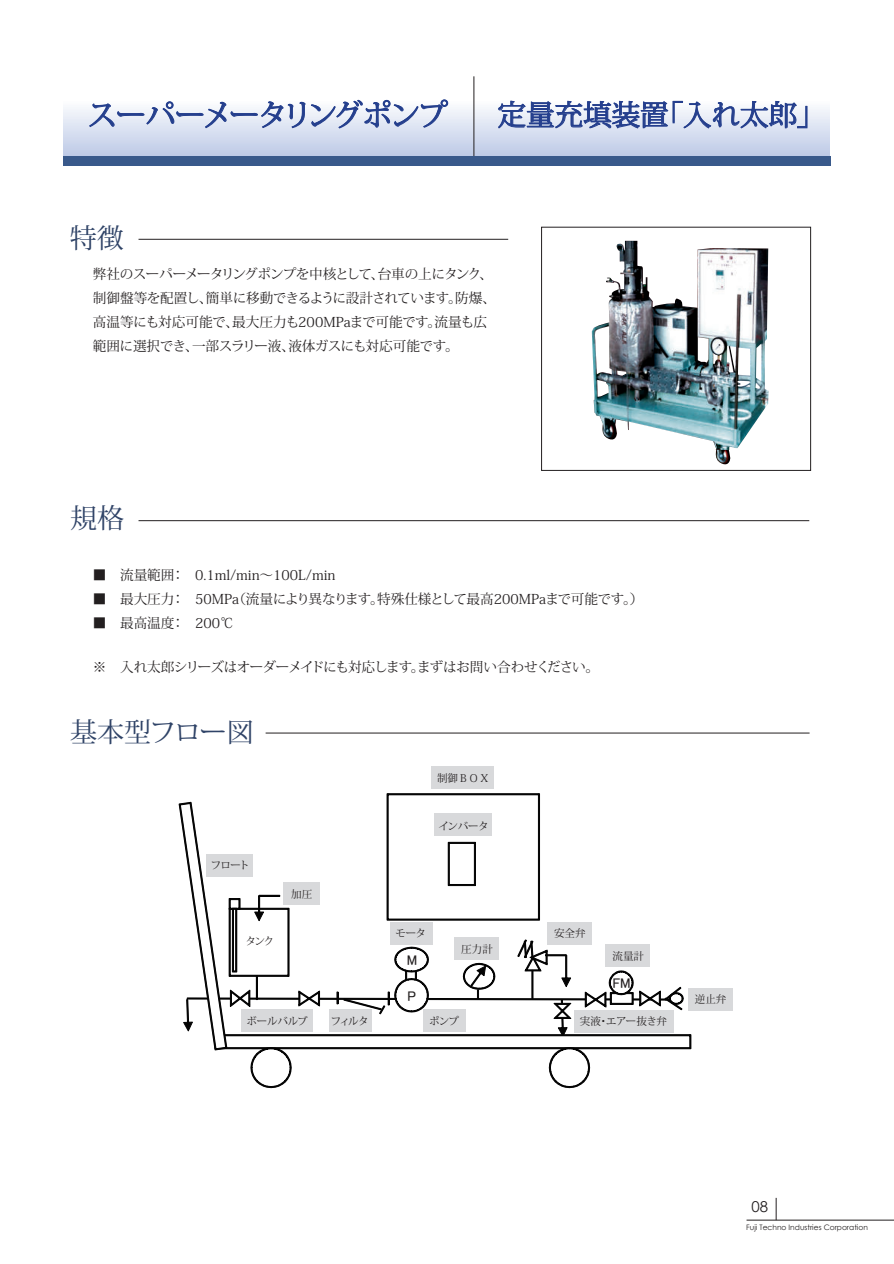
<style>
.page{position:relative;width:894px;height:1264px;background:#fff}
.page>*{position:absolute;margin:0;border:0;box-sizing:border-box;transform-origin:0 0}
.t1{font:30px "Koz Min Pr 6 N";letter-spacing:-.075em;color:#39598b}
.t2{font:28.5px "Koz Min Pr 6 N";color:#39598b}
.t3{font:27px "Koz Min Pr 6 N";letter-spacing:-.03em;color:#2f4367}
.t4{font:27px "Koz Min Pr 6 N";letter-spacing:-.005em;color:#2f4367}
.t5{font:15px "Century Gothic";color:#231f20}
.t6{font:14.1px "MS P Gothic";color:#231f20}
.t7{font:13.65px/24px "Koz Min Pr 6 N";letter-spacing:-.04em;color:#231f20}
.t8{font:13.65px "Koz Min Pr 6 N";letter-spacing:-.02em;color:#231f20}
.t9{font:13.65px "Koz Min Pr 6 N";letter-spacing:-.065em;color:#231f20}
.t10{font:13.65px "Koz Min Pr 6 N";color:#231f20}
.t11{font:10.5px "Koz Min Pr 6 N";letter-spacing:-.02em;color:#231f20}
.t12{font:10.5px "Koz Min Pr 6 N";letter-spacing:-.04em;color:#231f20}
.t13{font:7.5px "Century Gothic";color:#231f20}
</style>
<div class="page">
<div style="left:63px;top:63px;width:765px;height:93px;background:linear-gradient(to bottom,#fff,#c6d1ea)"></div>
<div style="left:431px;top:765px;width:63px;height:23px;background:#d8d9db"></div>
<svg style="left:179px;top:793px;width:511px;height:294px"></svg>
<div style="left:434px;top:813px;width:58px;height:23px;background:#d8d9db"></div>
<div style="left:423px;top:1009px;width:42px;height:22px;background:#d8d9db"></div>
<div style="left:329px;top:1009px;width:42px;height:22px;background:#d8d9db"></div>
<div style="left:241px;top:1009px;width:72px;height:22px;background:#d8d9db"></div>
<div style="left:454px;top:937px;width:44px;height:22px;background:#d8d9db"></div>
<div style="left:547px;top:921px;width:44px;height:23px;background:#d8d9db"></div>
<div style="left:606px;top:944px;width:44px;height:23px;background:#d8d9db"></div>
<div style="left:688px;top:987px;width:44px;height:23px;background:#d8d9db"></div>
<div style="left:573px;top:1009px;width:100px;height:23px;background:#d8d9db"></div>
<hr style="left:473px;top:76px;width:1px;height:80px;background:#231f20">
<svg style="left:775px;top:1198px;width:1px;height:21px"></svg>
<hr style="left:746px;top:1219px;width:147px;height:1px;background:#231f20">
<hr style="left:138px;top:239px;width:370px;height:1px;background:#231f20">
<hr style="left:138px;top:520px;width:671px;height:1px;background:#231f20">
<hr style="left:265px;top:732px;width:544px;height:1px;background:#231f20">
<div style="left:63px;top:156px;width:767px;height:10px;background:#39598b"></div>
<img style="left:715px;top:450px;width:16px;height:15px">
<img style="left:591px;top:241px;width:177px;height:209px">
<svg style="left:497px;top:100px;width:310px;height:29px"></svg>
<svg style="left:89px;top:97px;width:359px;height:51px"></svg>
<h1 class="t1" style="left:87px;top:98px;width:362px">スーパーメータリングポンプ</h1>
<h2 class="t2" style="left:497px;top:99px;width:329px">定量充填装置「入れ太郎」</h2>
<h3 class="t4" style="left:70px;top:223px;width:55px">特徴</h3>
<p class="t7" style="left:93px;top:262px;width:404px">弊社のスーパーメータリングポンプを中核として、台車の上にタンク、制御盤等を配置し、簡単に移動できるように設計されています。防爆、高温等にも対応可能で、最大圧力も200MPaまで可能です。流量も広範囲に選択でき、一部スラリー液、液体ガスにも対応可能です。</p>
<h3 class="t4" style="left:70px;top:503px;width:55px">規格</h3>
<p class="t10" style="left:93px;top:567px;width:244px">■ 流量範囲：　0.1ml/min～100L/min</p>
<p class="t8" style="left:93px;top:591px;width:552px">■ 最大圧力：　50MPa（流量により異なります。特殊仕様として最高200MPaまで可能です。）</p>
<p class="t8" style="left:93px;top:615px;width:142px">■ 最高温度：　200℃</p>
<p class="t9" style="left:93px;top:659px;width:508px">※ 入れ太郎シリーズはオーダーメイドにも対応します。まずはお問い合わせください。</p>
<h3 class="t3" style="left:70px;top:717px;width:185px">基本型フロー図</h3>
<p class="t11" style="left:211px;top:859px;width:40px">フロート</p>
<p class="t11" style="left:245px;top:934px;width:30px">タンク</p>
<p class="t11" style="left:291px;top:888px;width:22px">加圧</p>
<p class="t11" style="left:437px;top:771px;width:54px">制御ＢＯＸ</p>
<p class="t11" style="left:438px;top:820px;width:52px">インバータ</p>
<p class="t11" style="left:395px;top:927px;width:32px">モータ</p>
<p class="t6" style="left:407px;top:951px;width:12px">M</p>
<p class="t6" style="left:407px;top:987px;width:10px">P</p>
<p class="t11" style="left:461px;top:942px;width:33px">圧力計</p>
<p class="t11" style="left:246px;top:1014px;width:63px">ボールバルブ</p>
<p class="t11" style="left:331px;top:1014px;width:39px">フィルタ</p>
<p class="t11" style="left:429px;top:1014px;width:31px">ポンプ</p>
<p class="t11" style="left:554px;top:927px;width:33px">安全弁</p>
<p class="t11" style="left:612px;top:950px;width:33px">流量計</p>
<p class="t6" style="left:612px;top:974px;width:20px">FM</p>
<p class="t12" style="left:579px;top:1015px;width:89px">実液・エアー抜き弁</p>
<p class="t11" style="left:694px;top:993px;width:33px">逆止弁</p>
<p class="t5" style="left:751px;top:1200px;width:18px">08</p>
<p class="t13" style="left:746px;top:1224px;width:123px">Fuji Techno Industries Corporation</p>
</div>
